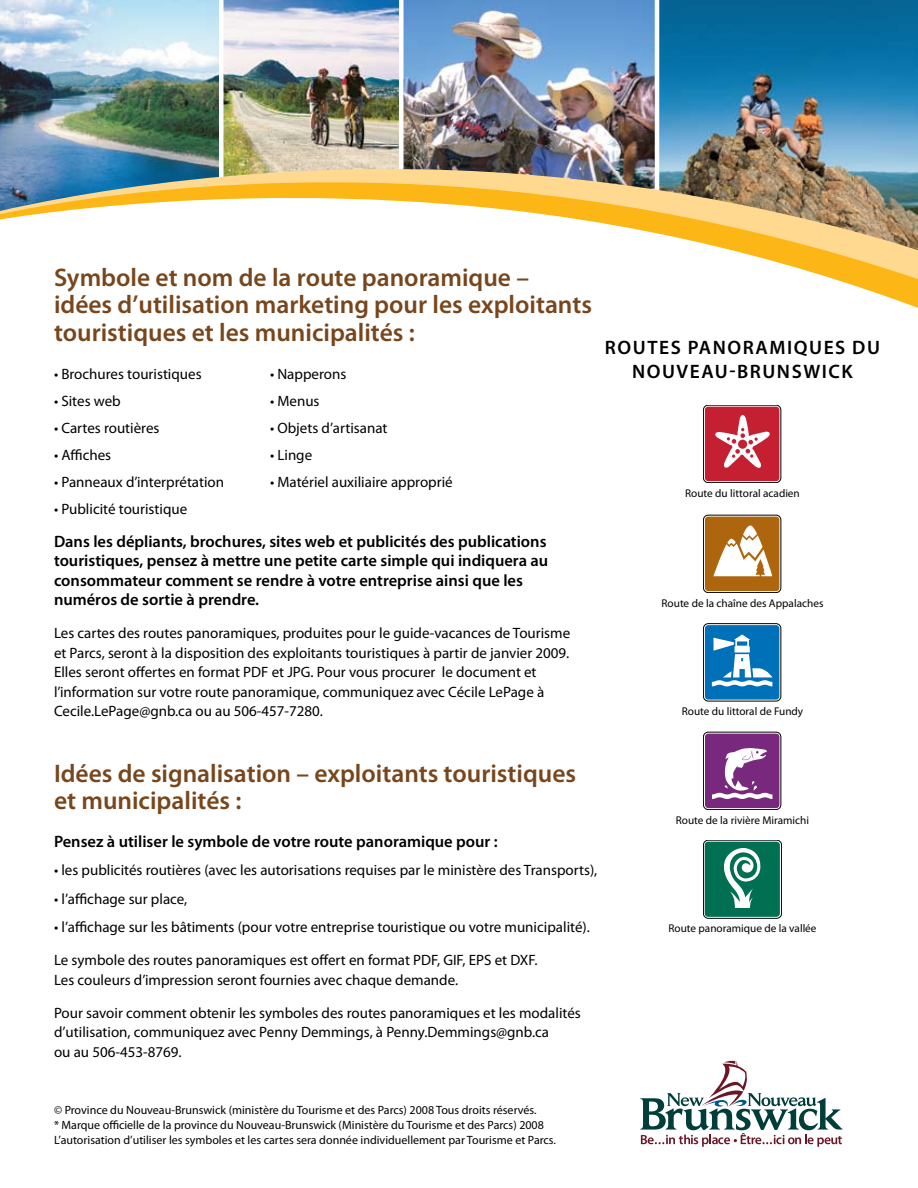
<style>
.page{position:relative;width:918px;height:1188px;background:#fff}
.page>*{position:absolute;margin:0;border:0;box-sizing:border-box;transform-origin:0 0}
.t1{font:600 25.5px/27.8px "Myriad Pro";color:#78461c}
.t2{font:600 19.5px/24px "Myriad Pro";letter-spacing:.08em;color:#000}
.t3{font:600 16.5px/19.5px "Myriad Pro";color:#000}
.t4{font:15px/19.5px "Myriad Pro";color:#000}
.t5{font:12px/15px "Myriad Pro";color:#000}
.t6{font:11.25px "Myriad Pro";color:#000}
</style>
<div class="page">
<div style="left:703px;top:405px;width:78px;height:78px;border:1px solid #000;border-radius:5px"></div>
<div style="left:705px;top:407px;width:74px;height:74px;background:#c42032;border-radius:3px"></div>
<svg style="left:715px;top:415px;width:55px;height:53px"></svg>
<div style="left:703px;top:515px;width:78px;height:78px;border:1px solid #000;border-radius:5px"></div>
<div style="left:705px;top:517px;width:74px;height:74px;background:#ad650e;border-radius:3px"></div>
<svg style="left:713px;top:525px;width:59px;height:51px"></svg>
<div style="left:703px;top:623px;width:78px;height:78px;border:1px solid #000;border-radius:5px"></div>
<div style="left:705px;top:625px;width:74px;height:75px;background:#0070b9;border-radius:3px"></div>
<svg style="left:712px;top:634px;width:60px;height:52px"></svg>
<div style="left:703px;top:732px;width:78px;height:78px;border:1px solid #000;border-radius:5px"></div>
<div style="left:705px;top:734px;width:74px;height:74px;background:#78297d;border-radius:3px"></div>
<svg style="left:712px;top:748px;width:61px;height:51px"></svg>
<div style="left:703px;top:840px;width:79px;height:79px;border:1px solid #000;border-radius:5px"></div>
<div style="left:705px;top:842px;width:75px;height:75px;background:#006f52;border-radius:3px"></div>
<svg style="left:724px;top:848px;width:36px;height:60px"></svg>
<svg style="left:640px;top:1061px;width:203px;height:86px"></svg>
<img style="left:404px;top:0;width:251px;height:141px">
<img style="left:0;top:0;width:219px;height:141px">
<img style="left:224px;top:0;width:175px;height:141px">
<img style="left:659px;top:0;width:259px;height:141px">
<svg style="left:0;top:178px;width:918px;height:130px"></svg>
<img style="left:0;top:141px;width:918px;height:37px">
<h1 class="t1" style="left:54px;top:263px;width:539px">Symbole et nom de la route panoramique – idées d’utilisation marketing pour les exploitants touristiques et les municipalités :</h1>
<p class="t4" style="left:54px;top:364px;width:149px">• Brochures touristiques</p>
<p class="t4" style="left:270px;top:364px;width:78px">• Napperons</p>
<p class="t4" style="left:54px;top:391px;width:68px">• Sites web</p>
<p class="t4" style="left:270px;top:391px;width:51px">• Menus</p>
<p class="t4" style="left:54px;top:418px;width:107px">• Cartes routières</p>
<p class="t4" style="left:270px;top:418px;width:119px">• Objets d’artisanat</p>
<p class="t4" style="left:54px;top:445px;width:59px">• Affiches</p>
<p class="t4" style="left:270px;top:445px;width:44px">• Linge</p>
<p class="t4" style="left:54px;top:472px;width:172px">• Panneaux d’interprétation</p>
<p class="t4" style="left:270px;top:472px;width:184px">• Matériel auxiliaire approprié</p>
<p class="t4" style="left:54px;top:499px;width:135px">• Publicité touristique</p>
<p class="t3" style="left:54px;top:531px;width:496px">Dans les dépliants, brochures, sites web et publicités des publications touristiques, pensez à mettre une petite carte simple qui indiquera au consommateur comment se rendre à votre entreprise ainsi que les numéros de sortie à prendre.</p>
<p class="t4" style="left:54px;top:623px;width:518px">Les cartes des routes panoramiques, produites pour le guide-vacances de Tourisme et Parcs, seront à la disposition des exploitants touristiques à partir de janvier 2009.<br>Elles seront offertes en format PDF et JPG. Pour vous procurer le document et l’information sur votre route panoramique, communiquez avec Cécile LePage à Cecile.LePage@gnb.ca ou au 506-457-7280.</p>
<h2 class="t2" style="left:605px;top:335px;width:153px">Routes panoram</h2>
<h2 class="t2" style="left:632px;top:335px;width:250px;text-indent:155px">iques du<br>Nouveau-brunswick</h2>
<p class="t6" style="left:685px;top:486px;width:116px">Route du littoral acadien</p>
<p class="t6" style="left:662px;top:596px;width:163px">Route de la chaîne des Appalaches</p>
<p class="t6" style="left:682px;top:705px;width:123px">Route du littoral de Fundy</p>
<h1 class="t1" style="left:54px;top:760px;width:524px;line-height:27px">Idées de signalisation – exploitants touristiques et municipalités :</h1>
<p class="t3" style="left:54px;top:831px;width:445px">Pensez à utiliser le symbole de votre route panoramique pour :</p>
<p class="t4" style="left:54px;top:860px;width:545px">• les publicités routières (avec les autorisations requises par le ministère des Transports),</p>
<p class="t4" style="left:54px;top:889px;width:135px">• l’affichage sur place,</p>
<p class="t4" style="left:54px;top:917px;width:537px">• l’affichage sur les bâtiments (pour votre entreprise touristique ou votre municipalité).</p>
<p class="t4" style="left:54px;top:950px;width:485px">Le symbole des routes panoramiques est offert en format PDF, GIF, EPS et DXF.<br>Les couleurs d’impression seront fournies avec chaque demande.</p>
<p class="t4" style="left:54px;top:1003px;width:528px">Pour savoir comment obtenir les symboles des routes panoramiques et les modalités d’utilisation, communiquez avec Penny Demmings, à Penny.Demmings@gnb.ca<br>ou au 506-453-8769.</p>
<p class="t6" style="left:676px;top:813px;width:135px">Route de la rivière Miramichi</p>
<p class="t6" style="left:668px;top:921px;width:150px">Route panoramique de la vallée</p>
<p class="t5" style="left:54px;top:1102px;width:504px">© Province du Nouveau-Brunswick (ministère du Tourisme et des Parcs) 2008 Tous droits réservés.<br>* Marque officielle de la province du Nouveau-Brunswick (Ministère du Tourisme et des Parcs) 2008<br>L’autorisation d’utiliser les symboles et les cartes sera donnée individuellement par Tourisme et Parcs.</p>
</div>
